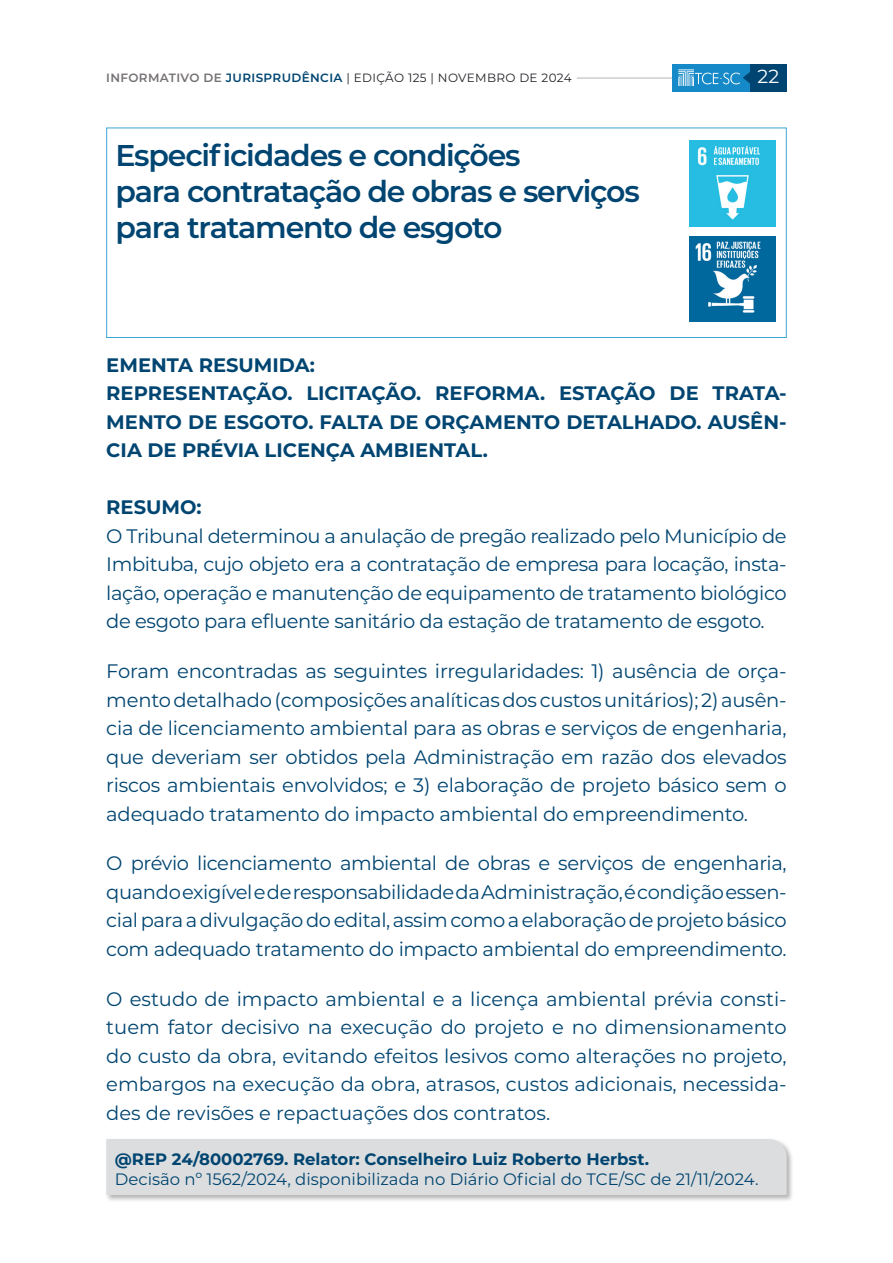
<style>
.page{position:relative;width:893px;height:1263px;background:#fff}
.page>*{position:absolute;margin:0;border:0;box-sizing:border-box;transform-origin:0 0}
.Título_principal{font:600 30px/36px "Montserrat";letter-spacing:-.04em;color:#004571}
.Texto_correto{font:19.5px/28.5px "Montserrat";letter-spacing:-.02em;color:#004571;text-align:justify}
.EMENTA_RESUMIDA{font:700 19.5px/28.5px "Montserrat";color:#004571;text-align:justify}
.t1{font:18.9px "Montserrat";color:#fff}
.Assina{font:16.5px "Montserrat";color:#004571}
.Assina-2{font:700 16.5px "Montserrat";color:#004571}
.t2{font:12px "Montserrat";letter-spacing:.03em;color:#212126}
.s1{font-weight:600;color:#757175}
.s2{font-weight:600;color:#004571}
</style>
<div class="page">
<hr style="left:577px;top:77px;width:105px;height:2px;background:#bcbec0">
<div style="left:672px;top:64px;width:80px;height:28px;background:#168ac8"></div>
<div style="left:750px;top:64px;width:37px;height:28px;background:#004571"></div>
<svg style="left:678px;top:69px;width:72px;height:17px"></svg>
<div style="left:104px;top:1138px;width:690px;height:64px;background:#000;opacity:.3"></div>
<div style="left:106px;top:1139px;width:681px;height:56px;background:#dcddde"></div>
<div style="left:106px;top:128px;width:681px;height:210px;border:1px solid #3da6d6"></div>
<img style="left:690px;top:141px;width:85px;height:85px">
<img style="left:690px;top:236px;width:85px;height:86px">
<p class="t2" style="left:106px;top:70px;width:467px"><span class="s1">INFORMATIVO DE</span> <span class="s2">JURISPRUDÊNCIA</span> | EDIÇÃO 125 | NOVEMBRO DE 2024</p>
<p class="t1" style="left:758px;top:64px;width:23px">22</p>
<p class="Título_principal" style="left:116px;top:136px;width:526px">Especificidades e condições<br>para contratação de obras e serviços para tratamento de esgoto</p>
<p class="EMENTA_RESUMIDA" style="left:106px;top:350px;width:210px">EMENTA RESUMIDA:</p>
<p class="EMENTA_RESUMIDA" style="left:106px;top:378px;width:682px">REPRESENTAÇÃO. LICITAÇÃO. REFORMA. ESTAÇÃO DE TRATA-MENTO DE ESGOTO. FALTA DE ORÇAMENTO DETALHADO. AUSÊN-CIA DE PRÉVIA LICENÇA AMBIENTAL.</p>
<p class="EMENTA_RESUMIDA" style="left:106px;top:492px;width:97px">RESUMO:</p>
<p class="Texto_correto" style="left:106px;top:521px;width:682px">O Tribunal determinou a anulação de pregão realizado pelo Município de Imbituba, cujo objeto era a contratação de empresa para locação, insta&shy;lação, operação e manutenção de equipamento de tratamento biológico de esgoto para efluente sanitário da estação de tratamento de esgoto.</p>
<p class="Texto_correto" style="left:106px;top:656px;width:682px">Foram encontradas as seguintes irregularidades: 1) ausência de orça&shy;mento detalhado (composições analíticas dos custos unitários); 2) ausên&shy;cia de licenciamento ambiental para as obras e serviços de engenharia, que deveriam ser obtidos pela Administração em razão dos elevados riscos ambientais envolvidos; e 3) elaboração de projeto básico sem o adequado tratamento do impacto ambiental do empreendimento.</p>
<p class="Texto_correto" style="left:106px;top:848px;width:682px">O prévio licenciamento ambiental de obras e serviços de engenharia, quando exigível e de responsabilidade da Administração, é condição essen&shy;cial para a divulgação do edital, assim como a elaboração de projeto básico com adequado tratamento do impacto ambiental do empreendimento.</p>
<p class="Texto_correto" style="left:106px;top:984px;width:682px">O estudo de impacto ambiental e a licença ambiental prévia consti&shy;tuem fator decisivo na execução do projeto e no dimensionamento do custo da obra, evitando efeitos lesivos como alterações no projeto, embargos na execução da obra, atrasos, custos adicionais, necessida&shy;des de revisões e repactuações dos contratos.</p>
<p class="Assina-2" style="left:115px;top:1147px;width:536px">@REP 24/80002769. Relator: Conselheiro Luiz Roberto Herbst.</p>
<p class="Assina" style="left:115px;top:1168px;width:645px">Decisão nº 1562/2024, disponibilizada no Diário Oficial do TCE/SC de 21/11/2024.</p>
</div>
